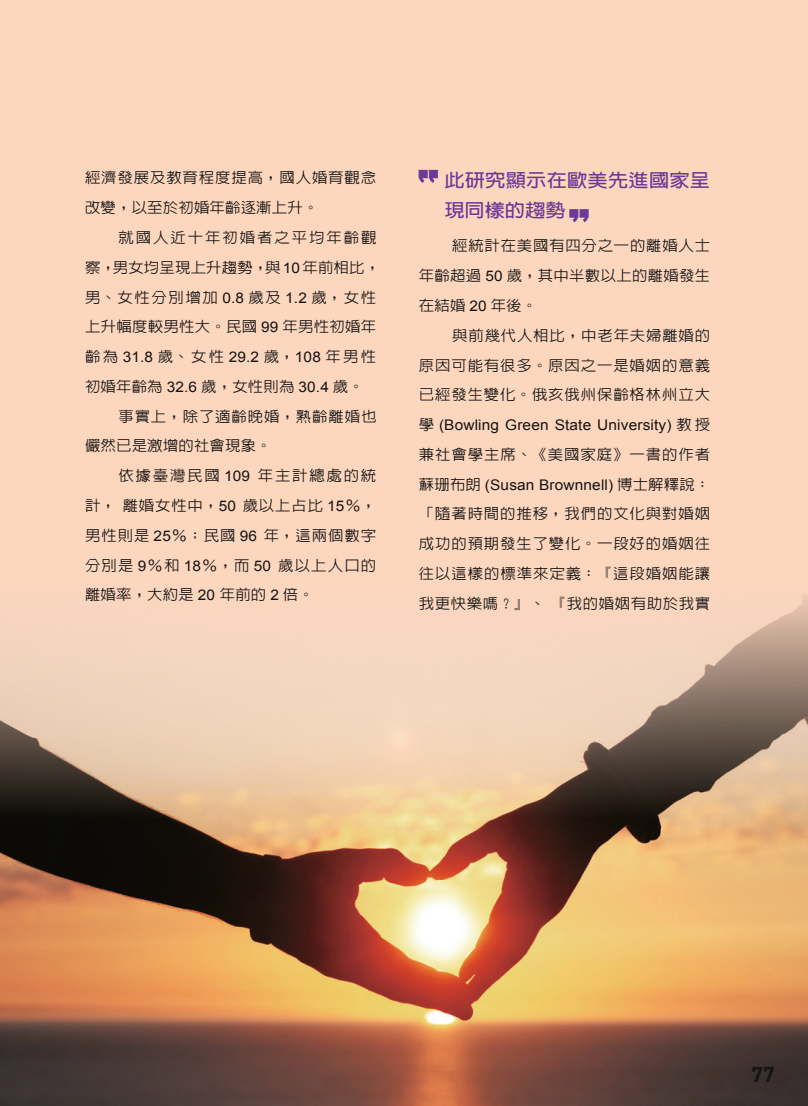
<style>
.page{position:relative;width:808px;height:1106px;background:#fdd6be}
.page>*{position:absolute;margin:0;border:0;box-sizing:border-box;transform-origin:0 0}
.t1{font:700 21.3px "DIN";color:#131413}
.中標{font:700 18.15px/29.7px "AR Hei B5";letter-spacing:.015em;color:#6b3996;scale:1.11 1}
.內文{font:500 14.7px/29.7px "AR Hei B5";letter-spacing:.055em;color:#131413;text-align:justify;scale:1.05 1}
.內文-2{font:500 14.7px/29.7px "AR Hei B5";letter-spacing:.015em;color:#131413;scale:1.05 1}
.s1{font-family:"Arial";font-weight:400}
</style>
<div class="page">
<img style="left:0;top:595px;width:808px;height:511px">
<div style="left:570px;top:209px;width:8px;height:8px;background:#6b3996;border:1px solid #6b3996"></div>
<div style="left:580px;top:209px;width:8px;height:8px;background:#6b3996;border:1px solid #6b3996"></div>
<svg style="left:569px;top:213px;width:20px;height:9px"></svg>
<div style="left:429px;top:170px;width:9px;height:8px;background:#6b3996;border:1px solid #6b3996"></div>
<div style="left:419px;top:170px;width:8px;height:8px;background:#6b3996"></div>
<svg style="left:418px;top:174px;width:20px;height:9px"></svg>
<p class="內文" style="left:85px;top:163px;width:279px">經濟發展及教育程度提高，國人婚育觀念改變，以至於初婚年齡逐漸上升。</p>
<p class="內文-2" style="left:85px;top:222px;width:283px;text-indent:33px">就國人近十年初婚者之平均年齡觀察，男女均呈現上升趨勢，與<span class="s1">10</span>年前相比，男、女性分別增加 <span class="s1">0.8</span> 歲及 <span class="s1">1.2</span> 歲，女性上升幅度較男性大。民國 <span class="s1">99</span> 年男性初婚年齡為 <span class="s1">31.8</span> 歲、女性 <span class="s1">29.2</span> 歲，<span class="s1">108</span> 年男性初婚年齡為 <span class="s1">32.6</span> 歲，女性則為 <span class="s1">30.4</span> 歲。</p>
<p class="內文" style="left:85px;top:401px;width:279px;text-indent:33px">事實上，除了適齡晚婚，熟齡離婚也儼然已是激增的社會現象。</p>
<p class="內文" style="left:85px;top:461px;width:279px;text-indent:33px">依據臺灣民國 <span class="s1">109</span> 年主計總處的統計，離婚女性中，<span class="s1">50</span> 歲以上占比 <span class="s1">15</span>％，男性則是 <span class="s1">25</span>％；民國 <span class="s1">96</span> 年，這兩個數字分別是 <span class="s1">9</span>％和 <span class="s1">18</span>％，而 <span class="s1">50</span> 歲以上人口的離婚率，大約是 <span class="s1">20</span> 年前的 <span class="s1">2</span> 倍。</p>
<p class="中標" style="left:444px;top:165px;width:241px">此研究顯示在歐美先進國家呈現同樣的趨勢</p>
<p class="內文" style="left:419px;top:231px;width:279px;text-indent:33px">經統計在美國有四分之一的離婚人士年齡超過 <span class="s1">50</span> 歲，其中半數以上的離婚發生在結婚 <span class="s1">20</span> 年後。</p>
<p class="內文" style="left:419px;top:320px;width:279px;text-indent:33px">與前幾代人相比，中老年夫婦離婚的原因可能有很多。原因之一是婚姻的意義已經發生變化。俄亥俄州保齡格林州立大學 <span class="s1">(Bowling Green State University)</span> 教授兼社會學主席、《美國家庭》一書的作者蘇珊布朗 <span class="s1">(Susan Brownnell)</span> 博士解釋說：「隨著時間的推移，我們的文化與對婚姻成功的預期發生了變化。一段好的婚姻往往以這樣的標準來定義：『這段婚姻能讓我更快樂嗎？』、『我的婚姻有助於我實</p>
<h1 class="t1" style="left:751px;top:1060px;width:25px">77</h1>
</div>
